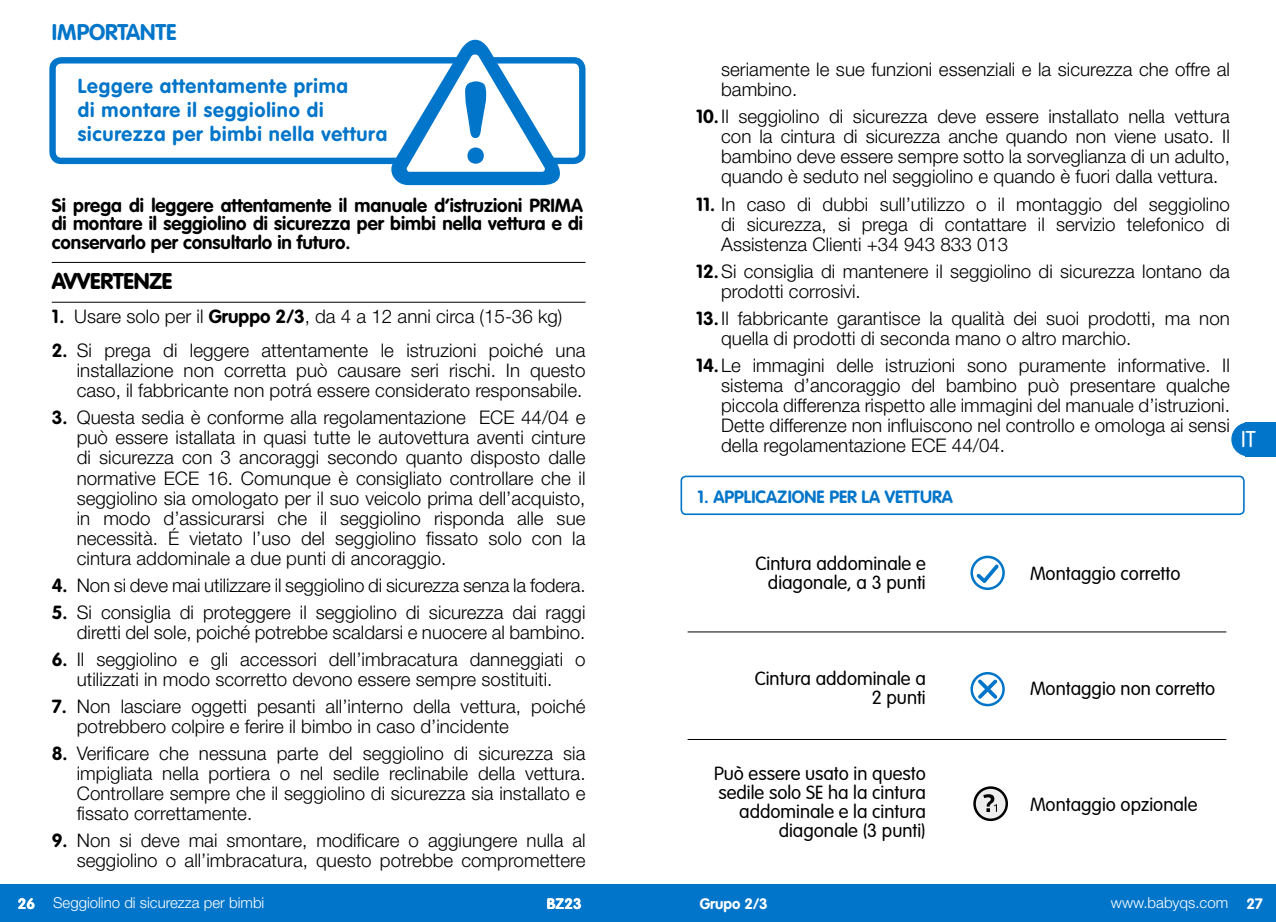
<style>
.page{position:relative;width:1276px;height:922px;background:#fff}
.page>*{position:absolute;margin:0;border:0;box-sizing:border-box;transform-origin:0 0}
.t1{font:900 22.5px "VAG Rounded Std";color:#000}
.t2{font:700 22.5px "VAG Rounded Std";color:#0075c9}
.t3{font:300 22.5px "VAG Rounded Std";color:#fff}
.t4{font:700 20px/24px "VAG Rounded Std";letter-spacing:.04em;color:#0075c9}
.t5{font:300 18.75px/20px "Helvetica Neue LT Std";color:#000;text-align:justify}
.t6{font:300 18.75px/18.8px "VAG Rounded Std";color:#000;text-align:right}
.t7{font:700 18.75px/18.8px "VAG Rounded Std";color:#000;text-align:justify}
.t8{font:700 17.5px "VAG Rounded Std";color:#0075c9}
.t9{font:300 15px "Helvetica Neue LT Std";color:#fff}
.t10{font:700 15px "VAG Rounded Std";color:#fff}
.s1{font-family:"VAG Rounded Std";font-weight:700}
</style>
<div class="page">
<hr style="left:52px;top:302px;width:533px;height:1px;background:#000">
<hr style="left:52px;top:262px;width:533px;height:1px;background:#000">
<div style="left:49px;top:57px;width:536px;height:107px;border:6px solid #0075c9;border-radius:9px"></div>
<svg style="left:387px;top:39px;width:178px;height:146px"></svg>
<div style="left:680px;top:475px;width:564px;height:40px;border:2px solid #0075c9;border-radius:5px"></div>
<svg style="left:970px;top:555px;width:35px;height:35px"></svg>
<svg style="left:970px;top:672px;width:35px;height:34px"></svg>
<hr style="left:687px;top:631px;width:539px;height:1px;background:#000">
<hr style="left:687px;top:738px;width:539px;height:1px;background:#000">
<svg style="left:973px;top:786px;width:35px;height:34px"></svg>
<div style="left:0;top:884px;width:1276px;height:37px;background:#0075c9"></div>
<div style="left:1245px;top:422px;width:31px;height:34px;background:#0075c9"></div>
<div style="left:1231px;top:422px;width:34px;height:34px;background:#0075c9;border-radius:50%"></div>
<p class="t2" style="left:52px;top:19px;width:126px">IMPORTANTE</p>
<p class="t4" style="left:78px;top:75px;width:311px">Leggere attentamente prima<br>di montare il seggiolino di sicurezza per bimbi nella vettura</p>
<p class="t7" style="left:52px;top:196px;width:533px">Si prega di leggere attentamente il manuale d’istruzioni PRIMA di montare il seggiolino di sicurezza per bimbi nella vettura e di conservarlo per consultarlo in futuro.</p>
<p class="t1" style="left:52px;top:268px;width:122px">AVVERTENZE</p>
<p class="t5" style="left:52px;top:306px;width:512px"><span class="s1">1.</span> Usare solo per il <span class="s1">Gruppo 2/3</span>, da 4 a 12 anni circa (15-36 kg)</p>
<p class="t5" style="left:77px;top:340px;width:510px;text-indent:-25px"><span class="s1">2.</span> Si prega di leggere attentamente le istruzioni poiché una installazione non corretta può causare seri rischi. In questo caso, il fabbricante non potrá essere considerato responsabile.</p>
<p class="t5" style="left:77px;top:407px;width:510px;text-indent:-25px"><span class="s1">3.</span> Questa sedia è conforme alla regolamentazione ECE 44/04 e può essere istallata in quasi tutte le autovettura aventi cinture di sicurezza con 3 ancoraggi secondo quanto disposto dalle normative ECE 16. Comunque è consigliato controllare che il seggiolino sia omologato per il suo veicolo prima dell’acquisto, in modo d’assicurarsi che il seggiolino risponda alle sue necessità. É vietato l’uso del seggiolino fissato solo con la cintura addominale a due punti di ancoraggio.</p>
<p class="t5" style="left:52px;top:574px;width:535px"><span class="s1">4.</span> Non si deve mai utilizzare il seggiolino di sicurezza senza la fodera.</p>
<p class="t5" style="left:52px;top:601px;width:535px;text-align:right"><span class="s1">5.</span> Si consiglia di proteggere il seggiolino di sicurezza dai raggi diretti del sole, poiché potrebbe scaldarsi e nuocere al bambino.</p>
<p class="t5" style="left:52px;top:648px;width:535px;text-align:center"><span class="s1">6.</span> Il seggiolino e gli accessori dell’imbracatura danneggiati o utilizzati in modo scorretto devono essere sempre sostituiti.</p>
<p class="t5" style="left:77px;top:695px;width:510px;text-indent:-25px"><span class="s1">7.</span> Non lasciare oggetti pesanti all’interno della vettura, poiché potrebbero colpire e ferire il bimbo in caso d’incidente</p>
<p class="t5" style="left:77px;top:743px;width:510px;text-indent:-25px"><span class="s1">8.</span> Verificare che nessuna parte del seggiolino di sicurezza sia impigliata nella portiera o nel sedile reclinabile della vettura.<br>Controllare sempre che il seggiolino di sicurezza sia installato e fissato correttamente.</p>
<p class="t5" style="left:52px;top:830px;width:535px;text-align:right"><span class="s1">9.</span> Non si deve mai smontare, modificare o aggiungere nulla al seggiolino o all’imbracatura, questo potrebbe compromettere</p>
<p class="t5" style="left:721px;top:59px;width:510px">seriamente le sue funzioni essenziali e la sicurezza che offre al bambino.</p>
<p class="t5" style="left:721px;top:106px;width:510px;text-indent:-25px"><span class="s1">10.</span>Il seggiolino di sicurezza deve essere installato nella vettura con la cintura di sicurezza anche quando non viene usato. Il bambino deve essere sempre sotto la sorveglianza di un adulto, quando è seduto nel seggiolino e quando è fuori dalla vettura.</p>
<p class="t5" style="left:721px;top:193px;width:510px;text-indent:-25px"><span class="s1">11.</span> In caso di dubbi sull’utilizzo o il montaggio del seggiolino di sicurezza, si prega di contattare il servizio telefonico di Assistenza Clienti +34 943 833 013</p>
<p class="t5" style="left:721px;top:260px;width:510px;text-indent:-25px"><span class="s1">12.</span>Si consiglia di mantenere il seggiolino di sicurezza lontano da prodotti corrosivi.</p>
<p class="t5" style="left:721px;top:308px;width:510px;text-indent:-25px"><span class="s1">13.</span>Il fabbricante garantisce la qualità dei suoi prodotti, ma non quella di prodotti di seconda mano o altro marchio.</p>
<p class="t5" style="left:721px;top:355px;width:510px;text-indent:-25px"><span class="s1">14.</span>Le immagini delle istruzioni sono puramente informative. Il sistema d’ancoraggio del bambino può presentare qualche piccola differenza rispetto alle immagini del manuale d’istruzioni.<br>Dette differenze non influiscono nel controllo e omologa ai sensi della regolamentazione ECE 44/04.</p>
<p class="t3" style="left:1241px;top:426px;width:16px">IT</p>
<p class="t8" style="left:697px;top:486px;width:257px">1. APPLICAZIONE PER LA VETTURA</p>
<p class="t6" style="left:755px;top:554px;width:172px">Cintura addominale e diagonale, a 3 punti</p>
<p class="t6" style="left:1030px;top:564px;width:152px">Montaggio corretto</p>
<p class="t6" style="left:754px;top:669px;width:173px">Cintura addominale a<br>2 punti</p>
<p class="t6" style="left:714px;top:765px;width:213px">Può essere usato in questo sedile solo SE ha la cintura addominale e la cintura diagonale (3 punti)</p>
<p class="t6" style="left:1030px;top:679px;width:187px">Montaggio non corretto</p>
<p class="t6" style="left:1030px;top:795px;width:169px">Montaggio opzionale</p>
<p class="t9" style="left:18px;top:893px;width:248px"><span class="s1">26</span> Seggiolino di sicurezza per bimbi</p>
<p class="t10" style="left:547px;top:894px;width:36px">BZ23</p>
<p class="t10" style="left:699px;top:894px;width:70px">Grupo 2/3</p>
<p class="t9" style="left:1111px;top:893px;width:154px">www.babyqs.com <span class="s1">27</span></p>
</div>
